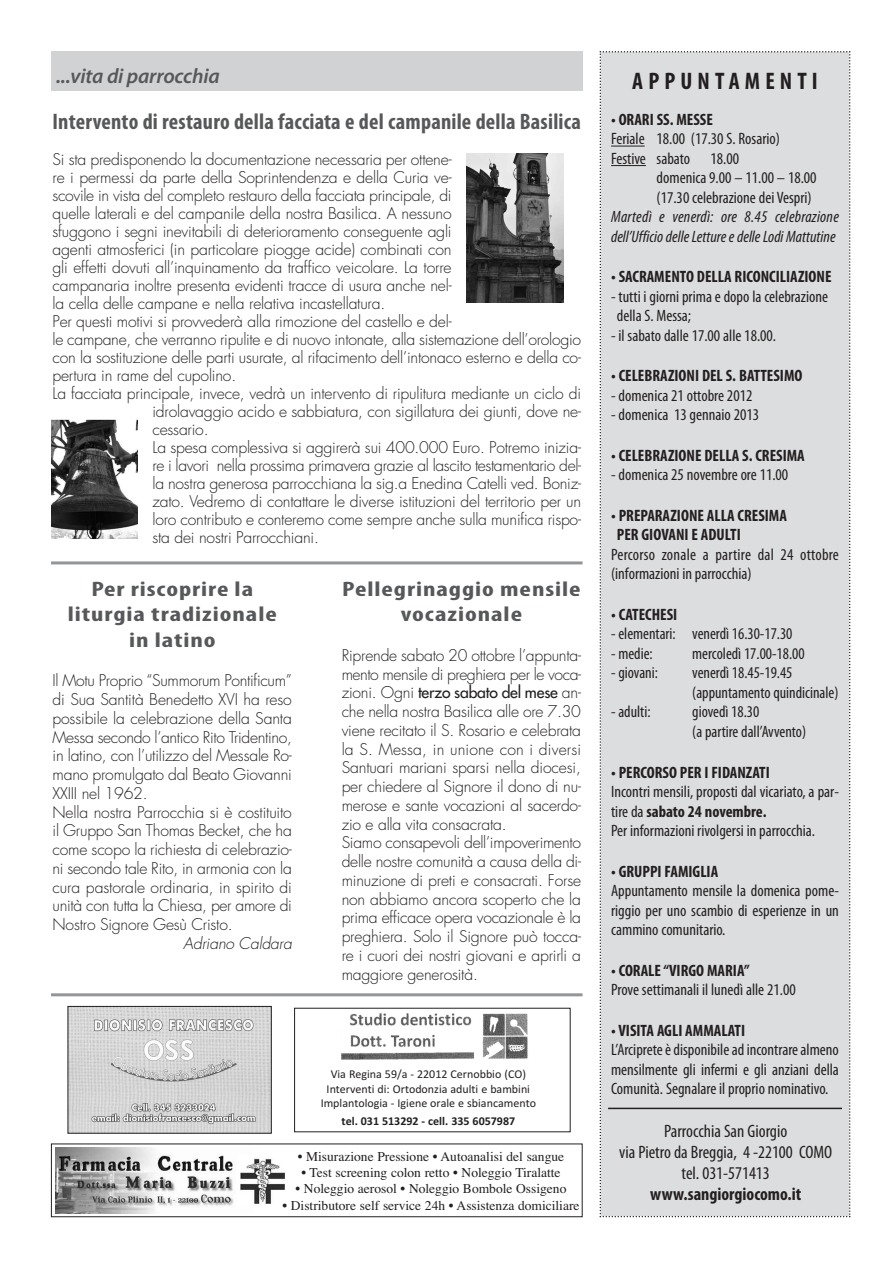
<style>
.page{position:relative;width:893px;height:1263px;background:#fff}
.page>*{position:absolute;margin:0;border:0;box-sizing:border-box;transform-origin:0 0}
.t1{font:700 condensed 24px "Myriad Pro";letter-spacing:.215em;color:#231f20}
.t2{font:700 condensed 22.5px "Myriad Pro";letter-spacing:.01em;color:#57585a}
.t3{font:700 condensed 21px/25.5px "Myriad Pro";letter-spacing:.035em;color:#57585a;text-align:center;scale:1.3 1}
.t4{font:italic 600 21px "Myriad Pro";letter-spacing:-.01em;color:#57585a}
.t5{font:condensed 18px/21px "Myriad Pro";color:#231f20;text-align:center}
.t6{font:700 condensed 18px "Myriad Pro";color:#231f20}
.t7{font:condensed 16.5px/19.5px "Myriad Pro";color:#231f20}
.t8{font:700 condensed 16.5px/19.5px "Myriad Pro";color:#231f20}
.t9{font:italic condensed 16.5px/19.5px "Myriad Pro";color:#231f20}
.t10{font:300 15.75px/18.8px "Futura";letter-spacing:-.015em;color:#231f20}
.t11{font:italic 300 15.75px "Futura";letter-spacing:-.015em;color:#231f20}
.t12{font:13.5px "Times";color:#231f20}
.t13{font:12px/14.4px "Calibri";color:#231f20;text-align:center}
.t14{font:700 12px "Calibri";color:#231f20}
.s1{font-weight:700}
.s2{font-weight:400}
</style>
<div class="page">
<div style="left:51px;top:1143px;width:532px;height:74px;border:1px solid #231f20"></div>
<div style="left:51px;top:51px;width:532px;height:39px;background:#d1d2d4"></div>
<img style="left:467px;top:153px;width:96px;height:149px">
<hr style="left:51px;top:561px;width:532px;height:3px;background:#939598">
<hr style="left:51px;top:993px;width:532px;height:3px;background:#939598">
<div style="left:600px;top:51px;width:250px;height:1166px;background:#dcdddf"></div>
<hr style="left:611px;top:146px;width:34px;height:1px;background:#231f20">
<hr style="left:611px;top:165px;width:35px;height:1px;background:#231f20">
<hr style="left:608px;top:1108px;width:234px;height:1px;background:#231f20">
<img style="left:51px;top:420px;width:86px;height:119px">
<img style="left:70px;top:1008px;width:200px;height:123px">
<div style="left:68px;top:1006px;width:204px;height:127px;border:1px solid #231f20"></div>
<img style="left:342px;top:1013px;width:186px;height:47px">
<img style="left:55px;top:1147px;width:230px;height:66px">
<h3 class="t4" style="left:56px;top:68px;width:165px">...vita di parrocchia</h3>
<h1 class="t1" style="left:632px;top:72px;width:187px">APPUNTAMENTI</h1>
<p class="t8" style="left:611px;top:111px;width:103px">• ORARI SS. MESSE</p>
<p class="t7" style="left:611px;top:131px;width:170px">Feriale 18.00 (17.30 S. Rosario)<br>Festive sabato 18.00</p>
<p class="t7" style="left:657px;top:170px;width:162px">domenica 9.00 – 11.00 – 18.00 (17.30 celebrazione dei Vespri)</p>
<p class="t9" style="left:611px;top:209px;width:229px">Martedì e venerdì: ore 8.45 celebrazione dell’Ufficio delle Letture e delle Lodi Mattutine</p>
<p class="t8" style="left:611px;top:269px;width:222px">• SACRAMENTO DELLA RICONCILIAZIONE</p>
<p class="t7" style="left:617px;top:288px;width:213px;text-indent:-6px">- tutti i giorni prima e dopo la celebrazione della S. Messa;</p>
<p class="t7" style="left:611px;top:327px;width:167px">- il sabato dalle 17.00 alle 18.00.</p>
<p class="t8" style="left:611px;top:368px;width:193px">• CELEBRAZIONI DEL S. BATTESIMO</p>
<p class="t7" style="left:611px;top:387px;width:143px">- domenica 21 ottobre 2012</p>
<p class="t7" style="left:611px;top:407px;width:150px">- domenica 13 gennaio 2013</p>
<p class="t8" style="left:611px;top:447px;width:195px">• CELEBRAZIONE DELLA S. CRESIMA</p>
<p class="t7" style="left:611px;top:467px;width:179px">- domenica 25 novembre ore 11.00</p>
<p class="t8" style="left:617px;top:507px;width:172px;text-indent:-6px">• PREPARAZIONE ALLA CRESIMA<br>PER GIOVANI E ADULTI</p>
<p class="t7" style="left:611px;top:546px;width:229px">Percorso zonale a partire dal 24 ottobre (informazioni in parrocchia)</p>
<p class="t8" style="left:611px;top:606px;width:68px">• CATECHESI</p>
<p class="t7" style="left:611px;top:626px;width:183px">- elementari: venerdì 16.30-17.30</p>
<p class="t7" style="left:611px;top:645px;width:43px">- medie:</p>
<p class="t7" style="left:692px;top:645px;width:114px">mercoledì 17.00-18.00</p>
<p class="t7" style="left:611px;top:665px;width:48px">- giovani:</p>
<p class="t7" style="left:692px;top:665px;width:148px">venerdì 18.45-19.45 (appuntamento quindicinale)</p>
<p class="t7" style="left:611px;top:704px;width:41px">- adulti:</p>
<p class="t7" style="left:692px;top:704px;width:115px">giovedì 18.30<br>(a partire dall’Avvento)</p>
<p class="t8" style="left:611px;top:764px;width:160px">• PERCORSO PER I FIDANZATI</p>
<p class="t7" style="left:611px;top:783px;width:229px">Incontri mensili, proposti dal vicariato, a par&shy;tire da <span class="s1">sabato 24 novembre.<br></span>Per informazioni rivolgersi in parrocchia.</p>
<p class="t8" style="left:611px;top:863px;width:109px">• GRUPPI FAMIGLIA</p>
<p class="t7" style="left:611px;top:882px;width:229px;text-align:justify">Appuntamento mensile la domenica pome&shy;riggio per uno scambio di esperienze in un cammino comunitario.</p>
<p class="t8" style="left:611px;top:962px;width:140px">• CORALE“VIRGO MARIA”</p>
<p class="t7" style="left:611px;top:981px;width:186px">Prove settimanali il lunedì alle 21.00</p>
<p class="t8" style="left:611px;top:1022px;width:136px">• VISITA AGLI AMMALATI</p>
<p class="t7" style="left:611px;top:1041px;width:229px;text-align:justify">L’Arcipreteèdisponibileadincontrarealmeno mensilmente gli infermi e gli anziani della Comunità. Segnalare il proprio nominativo.</p>
<p class="t5" style="left:619px;top:1121px;width:215px">Parrocchia San Giorgio<br>via Pietro da Breggia, 4 -22100 COMO tel. 031-571413</p>
<p class="t6" style="left:650px;top:1187px;width:153px">www.sangiorgiocomo.it</p>
<h2 class="t2" style="left:53px;top:113px;width:530px">Intervento di restauro della facciata e del campanile della Basilica</h2>
<p class="t10" style="left:53px;top:151px;width:401px">Si sta predisponendo la documentazione necessaria per ottene-</p>
<p class="t10" style="left:53px;top:169px;width:401px">re i permessi da parte della Soprintendenza e della Curia ve-</p>
<p class="t10" style="left:53px;top:187px;width:401px">scovile in vista del completo restauro della facciata principale, di</p>
<p class="t10" style="left:53px;top:205px;width:401px">quelle laterali e del campanile della nostra Basilica. A nessuno</p>
<p class="t10" style="left:53px;top:223px;width:401px">sfuggono i segni inevitabili di deterioramento conseguente agli</p>
<p class="t10" style="left:53px;top:241px;width:401px">agenti atmosferici (in particolare piogge acide) combinati con</p>
<p class="t10" style="left:53px;top:259px;width:401px">gli effetti dovuti all’inquinamento da traffico veicolare. La torre</p>
<p class="t10" style="left:53px;top:277px;width:401px">campanaria inoltre presenta evidenti tracce di usura anche nel-</p>
<p class="t10" style="left:53px;top:295px;width:334px">la cella delle campane e nella relativa incastellatura.</p>
<p class="t10" style="left:53px;top:313px;width:401px">Per questi motivi si provvederà alla rimozione del castello e del-</p>
<p class="t10" style="left:53px;top:331px;width:530px">le campane, che verranno ripulite e di nuovo intonate, alla sistemazione dell’orologio</p>
<p class="t10" style="left:53px;top:349px;width:530px">con la sostituzione delle parti usurate, al rifacimento dell’intonaco esterno e della co-</p>
<p class="t10" style="left:53px;top:367px;width:185px">pertura in rame del cupolino.</p>
<p class="t10" style="left:53px;top:385px;width:530px">La facciata principale, invece, vedrà un intervento di ripulitura mediante un ciclo di</p>
<p class="t10" style="left:152px;top:403px;width:430px">idrolavaggio acido e sabbiatura, con sigillatura dei giunti, dove ne-</p>
<p class="t10" style="left:152px;top:421px;width:58px">cessario.</p>
<p class="t10" style="left:152px;top:439px;width:430px">La spesa complessiva si aggirerà sui 400.000 Euro. Potremo inizia-</p>
<p class="t10" style="left:152px;top:457px;width:430px">re i lavori nella prossima primavera grazie al lascito testamentario del-</p>
<p class="t10" style="left:152px;top:475px;width:430px">la nostra generosa parrocchiana la sig.a Enedina Catelli ved. Boniz-</p>
<p class="t10" style="left:152px;top:493px;width:430px">zato. Vedremo di contattare le diverse istituzioni del territorio per un</p>
<p class="t10" style="left:152px;top:511px;width:430px">loro contributo e conteremo come sempre anche sulla munifica rispo-</p>
<p class="t10" style="left:152px;top:529px;width:168px">sta dei nostri Parrocchiani.</p>
<h3 class="t3" style="left:68px;top:578px;width:162px">Per riscoprire la liturgia tradizionale in latino</h3>
<p class="t10" style="left:53px;top:672px;width:241px">Il Motu Proprio “Summorum Pontificum” di Sua Santità Benedetto XVI ha reso possibile la celebrazione della Santa Messa secondo l’antico Rito Tridentino, in latino, con l’utilizzo del Messale Ro&shy;mano promulgato dal Beato Giovanni XXIII nel 1962.<br>Nella nostra Parrocchia si è costituito il Gruppo San Thomas Becket, che ha come scopo la richiesta di celebrazio&shy;ni secondo tale Rito, in armonia con la cura pastorale ordinaria, in spirito di unità con tutta la Chiesa, per amore di Nostro Signore Gesù Cristo.</p>
<p class="t11" style="left:183px;top:936px;width:110px">Adriano Caldara</p>
<h3 class="t3" style="left:342px;top:578px;width:185px">Pellegrinaggio mensile vocazionale</h3>
<p class="t10" style="left:342px;top:647px;width:241px">Riprende sabato 20 ottobre l’appunta&shy;mento mensile di preghiera per le voca&shy;zioni. Ogni <span class="s2">terzo sabato del mese</span> an&shy;che nella nostra Basilica alle ore 7.30 viene recitato il S. Rosario e celebrata la S. Messa, in unione con i diversi Santuari mariani sparsi nella diocesi, per chiedere al Signore il dono di nu&shy;merose e sante vocazioni al sacerdo&shy;zio e alla vita consacrata.<br>Siamo consapevoli dell’impoverimento delle nostre comunità a causa della di&shy;minuzione di preti e consacrati. Forse non abbiamo ancora scoperto che la prima efficace opera vocazionale è la preghiera. Solo il Signore può tocca&shy;re i cuori dei nostri giovani e aprirli a maggiore generosità.</p>
<p class="t13" style="left:321px;top:1067px;width:217px">Via Regina 59/a - 22012 Cernobbio (CO)<br>Interventi di: Ortodonzia adulti e bambini<br>Implantologia - Igiene orale e sbiancamento</p>
<p class="t14" style="left:342px;top:1114px;width:175px">tel. 031 513292 - cell. 335 6057987</p>
<p class="t12" style="left:298px;top:1148px;width:268px">• Misurazione Pressione • Autoanalisi del sangue</p>
<p class="t12" style="left:301px;top:1164px;width:261px">• Test screening colon retto • Noleggio Tiralatte</p>
<p class="t12" style="left:295px;top:1181px;width:272px">• Noleggio aerosol • Noleggio Bombole Ossigeno</p>
<p class="t12" style="left:282px;top:1197px;width:299px">• Distributore self service 24h • Assistenza domiciliare</p>
</div>
